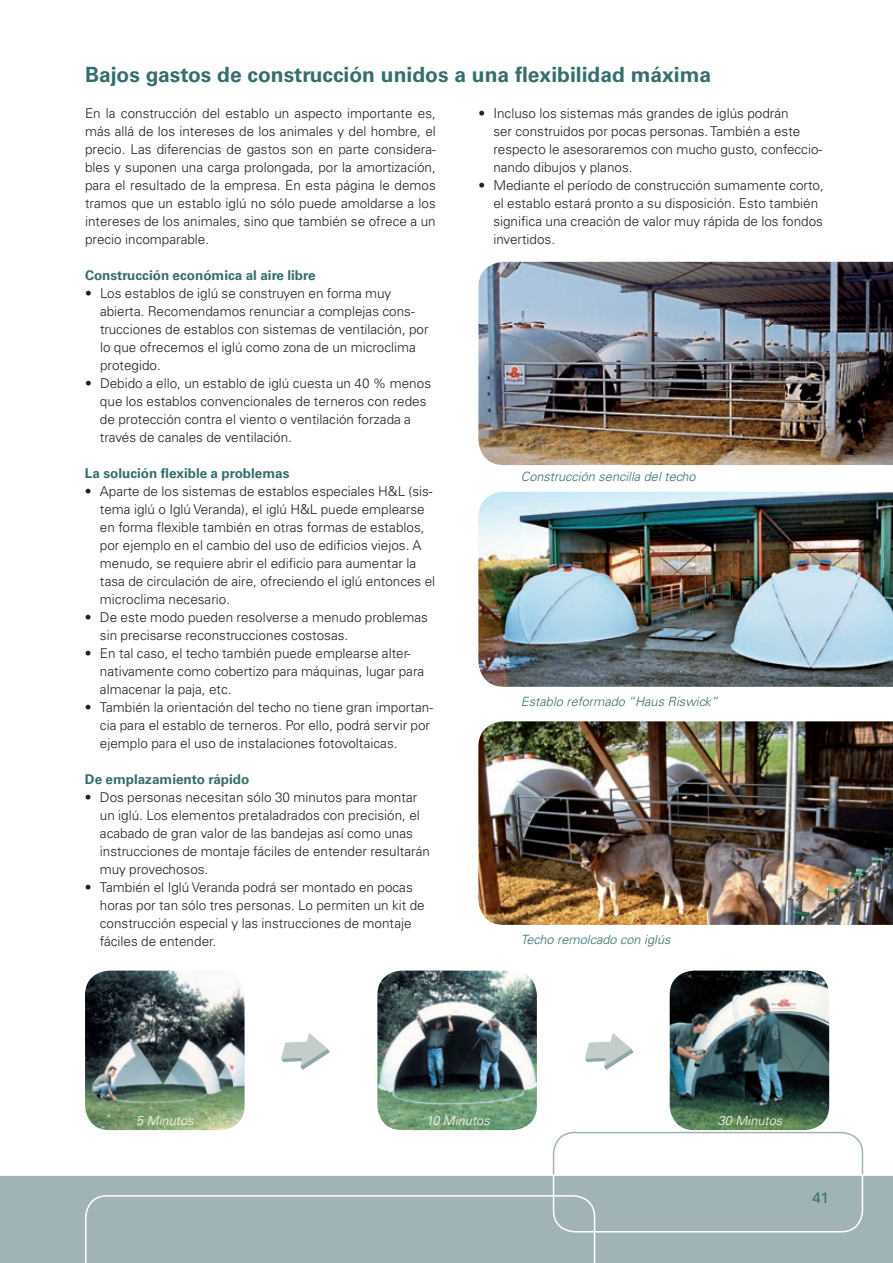
<style>
.page{position:relative;width:893px;height:1263px;background:#fff}
.page>*{position:absolute;margin:0;border:0;box-sizing:border-box;transform-origin:0 0}
.t1{font:700 21px "Univers LT Std";color:#356e6d}
.t2{font:15px "Univers LT Std";color:#356e6d}
.t3{font:300 13.5px/18px "Univers LT Std";color:#231f20}
.t4{font:700 13.5px "Univers LT Std";color:#356e6d}
.t5{font:italic 300 12.75px "Univers LT Std";color:#356e6d}
.t6{font:italic 300 12.75px "Univers LT Std";color:#fff}
</style>
<div class="page">
<img style="left:478px;top:492px;width:415px;height:195px">
<img style="left:478px;top:721px;width:415px;height:204px">
<img style="left:670px;top:970px;width:159px;height:160px">
<img style="left:377px;top:970px;width:160px;height:160px">
<img style="left:85px;top:970px;width:160px;height:160px">
<svg style="left:281px;top:1033px;width:49px;height:37px"></svg>
<svg style="left:585px;top:1033px;width:49px;height:37px"></svg>
<img style="left:478px;top:262px;width:415px;height:203px">
<div style="left:0;top:1175px;width:893px;height:88px;background:#a1b4b5"></div>
<div style="left:553px;top:1132px;width:310px;height:100px;border:2px solid #fff;border-radius:21px"></div>
<svg style="left:552px;top:1131px;width:312px;height:45px"></svg>
<div style="left:85px;top:1195px;width:510px;height:68px;background:#a1b4b5"></div>
<p class="t1" style="left:85px;top:62px;width:628px">Bajos gastos de construcción unidos a una flexibilidad máxima</p>
<p class="t3" style="left:85px;top:104px;width:352px;text-align:justify">En la construcción del establo un aspecto importante es, más allá de los intereses de los animales y del hombre, el precio. Las diferencias de gastos son en parte considera&shy;bles y suponen una carga prolongada, por la amortización, para el resultado de la empresa. En esta página le demos tramos que un establo iglú no sólo puede amoldarse a los intereses de los animales, sino que también se ofrece a un precio incomparable.</p>
<p class="t4" style="left:85px;top:267px;width:232px">Construcción económica al aire libre</p>
<p class="t3" style="left:100px;top:284px;width:330px;text-indent:-15px">• Los establos de iglú se construyen en forma muy abierta. Recomendamos renunciar a complejas cons&shy;trucciones de establos con sistemas de ventilación, por lo que ofrecemos el iglú como zona de un microclima protegido.</p>
<p class="t3" style="left:100px;top:374px;width:333px;text-indent:-15px">• Debido a ello, un establo de iglú cuesta un 40 % menos que los establos convencionales de terneros con redes de protección contra el viento o ventilación forzada a través de canales de ventilación.</p>
<p class="t4" style="left:85px;top:465px;width:206px">La solución flexible a problemas</p>
<p class="t3" style="left:100px;top:482px;width:337px;text-indent:-15px">• Aparte de los sistemas de establos especiales H&amp;L (sis&shy;tema iglú o Iglú Veranda), el iglú H&amp;L puede emplearse en forma flexible también en otras formas de establos, por ejemplo en el cambio del uso de edificios viejos. A menudo, se requiere abrir el edificio para aumentar la tasa de circulación de aire, ofreciendo el iglú entonces el microclima necesario.</p>
<p class="t3" style="left:100px;top:608px;width:329px;text-indent:-15px">• De este modo pueden resolverse a menudo problemas sin precisarse reconstrucciones costosas.</p>
<p class="t3" style="left:100px;top:644px;width:326px;text-indent:-15px">• En tal caso, el techo también puede emplearse alter&shy;nativamente como cobertizo para máquinas, lugar para almacenar la paja, etc.</p>
<p class="t3" style="left:100px;top:698px;width:335px;text-indent:-15px">• También la orientación del techo no tiene gran importan&shy;cia para el establo de terneros. Por ello, podrá servir por ejemplo para el uso de instalaciones fotovoltaicas.</p>
<p class="t4" style="left:85px;top:771px;width:166px">De emplazamiento rápido</p>
<p class="t3" style="left:100px;top:788px;width:332px;text-indent:-15px">• Dos personas necesitan sólo 30 minutos para montar un iglú. Los elementos pretaladrados con precisión, el acabado de gran valor de las bandejas así como unas instrucciones de montaje fáciles de entender resultarán muy provechosos.</p>
<p class="t3" style="left:100px;top:878px;width:326px;text-indent:-15px">• También el Iglú Veranda podrá ser montado en pocas horas por tan sólo tres personas. Lo permiten un kit de construcción especial y las instrucciones de montaje fáciles de entender.</p>
<p class="t3" style="left:493px;top:104px;width:330px;text-indent:-15px">• Incluso los sistemas más grandes de iglús podrán<br>ser construidos por pocas personas. También a este respecto le asesoraremos con mucho gusto, confeccio&shy;nando dibujos y planos.</p>
<p class="t3" style="left:493px;top:176px;width:332px;text-indent:-15px">• Mediante el período de construcción sumamente corto, el establo estará pronto a su disposición. Esto también significa una creación de valor muy rápida de los fondos invertidos.</p>
<p class="t5" style="left:521px;top:468px;width:176px">Construcción sencilla del techo</p>
<p class="t5" style="left:521px;top:693px;width:199px">Establo reformado “Haus Riswick”</p>
<p class="t5" style="left:521px;top:931px;width:151px">Techo remolcado con iglús</p>
<p class="t6" style="left:136px;top:1112px;width:59px">5 Minutos</p>
<p class="t6" style="left:426px;top:1112px;width:65px">10 Minutos</p>
<p class="t6" style="left:718px;top:1112px;width:66px">30 Minutos</p>
<p class="t2" style="left:812px;top:1189px;width:18px">41</p>
</div>
